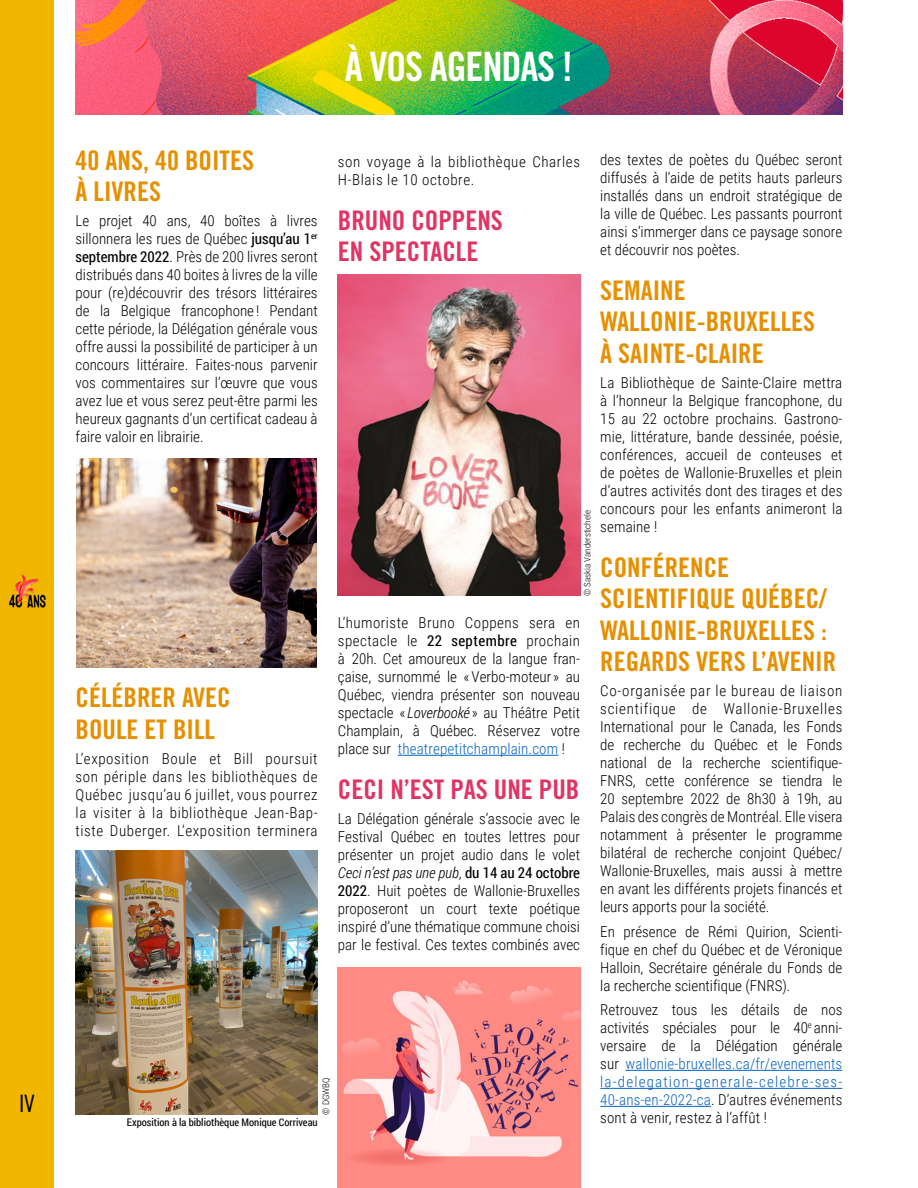
<style>
.page{position:relative;width:918px;height:1188px;background:#fff}
.page>*{position:absolute;margin:0;border:0;box-sizing:border-box;transform-origin:0 0}
._1__Grand_titre{font:40.5px "Trade Gothic Bold Cond Twenty";letter-spacing:-.03em;color:#fff}
.Sous-titre_Grand_tit{font:27px/31.5px "Trade Gothic Bold Cond Twenty";color:#e69000}
.Sous-titre_Grand_tit-2{font:27px/31.5px "Trade Gothic Bold Cond Twenty";color:#df3564}
.SOUS_TITRE_bas_de_ca{font:24px "Trade Gothic Cond Eighteen";color:#000}
.Texte_de_base_justif{font:300 15px/18px "Roboto Condensed";color:#000;text-align:justify}
.Texte_de_base_justif-2{font:300 15px/18px "Roboto Condensed";letter-spacing:.04em;color:#000}
.Légende_photo{font:10.5px "Roboto Condensed";color:#000}
.Crédit_photo{font:300 9px "Roboto Condensed";color:#000}
.s1{font-weight:400}
.s2{font-style:italic}
.s3{color:#0563c1}
</style>
<div class="page">
<hr style="left:626px;top:1070px;width:216px;height:1px;background:#0563c1">
<hr style="left:600px;top:1088px;width:242px;height:1px;background:#0563c1">
<hr style="left:600px;top:1106px;width:111px;height:1px;background:#0563c1">
<div style="left:0;top:0;width:54px;height:1188px;background:#f0b600"></div>
<img style="left:8px;top:574px;width:38px;height:34px">
<img style="left:76px;top:0;width:766px;height:114px">
<hr style="left:398px;top:755px;width:160px;height:1px;background:#0563c1">
<img style="left:76px;top:850px;width:242px;height:265px">
<img style="left:338px;top:274px;width:242px;height:322px">
<img style="left:76px;top:458px;width:241px;height:210px">
<img style="left:338px;top:967px;width:242px;height:221px">
<p class="SOUS_TITRE_bas_de_ca" style="left:19px;top:1089px;width:17px">IV</p>
<p class="_1__Grand_titre" style="left:345px;top:42px;width:230px">À VOS AGENDAS !</p>
<p class="Sous-titre_Grand_tit" style="left:76px;top:144px;width:180px">40 ANS, 40 BOITES<br>À LIVRES</p>
<p class="Texte_de_base_justif" style="left:76px;top:211px;width:244px">Le projet 40 ans, 40 boîtes à livres sillonnera les rues de Québec <span class="s1">jusqu’au 1</span><sup>er </sup><span class="s1">septembre 2022</span>. Près de 200 livres seront distribués dans 40 boites à livres de la ville pour (re)découvrir des trésors littéraires de la -Belgique francophone ! Pendant cette période, la Délégation générale vous offre aussi la possibilité de -participer à un concours littéraire. Faites-nous -parvenir vos commentaires sur l’œuvre que vous avez lue et vous serez peut-être parmi les heureux gagnants d’un certificat cadeau à faire valoir en librairie.</p>
<p class="Texte_de_base_justif-2" style="left:338px;top:152px;width:244px">son voyage à la bibliothèque Charles<br>H-Blais le 10 octobre.</p>
<p class="Sous-titre_Grand_tit-2" style="left:338px;top:204px;width:166px">BRUNO COPPENS<br>EN SPECTACLE</p>
<p class="Sous-titre_Grand_tit" style="left:76px;top:682px;width:156px">CÉLÉBRER AVEC<br>BOULE ET BILL</p>
<p class="Texte_de_base_justif" style="left:76px;top:749px;width:244px">L’exposition Boule et Bill poursuit son périple dans les bibliothèques de -Québec jusqu’au 6 juillet, vous pourrez la visiter à la bibliothèque Jean-Bap&shy;tiste Duberger. L’exposition terminera</p>
<p class="Crédit_photo" style="left:581px;top:596px;width:87px;rotate:-90deg">© Saskia Vanderstichele</p>
<p class="Texte_de_base_justif" style="left:338px;top:613px;width:244px">L’humoriste Bruno Coppens sera en spectacle le <span class="s1">22 septembre</span> prochain à 20h. Cet amoureux de la langue fran&shy;çaise, -surnommé le « Verbo-moteur » au Québec, viendra présenter son nouveau spectacle « <span class="s2">Loverbooké</span> » au Théâtre -Petit -Champlain, à -Québec. Réservez votre place sur <span class="s3">theatrepetitchamplain.com</span> !</p>
<p class="Sous-titre_Grand_tit-2" style="left:338px;top:774px;width:243px">CECI N’EST PAS UNE PUB</p>
<p class="Texte_de_base_justif" style="left:338px;top:809px;width:244px">La Délégation générale s’associe avec le Festival Québec en toutes lettres pour présenter un projet audio dans le volet <span class="s2">Ceci n’est pas une pub</span>, <span class="s1">du 14 au 24 octobre 2022</span>. Huit poètes de Wallonie-Bruxelles proposeront un court texte poétique inspiré d’une thématique commune choisi par le f-estival. Ces textes -combinés avec</p>
<p class="Crédit_photo" style="left:320px;top:1115px;width:38px;rotate:-90deg">© DGWBQ</p>
<p class="Légende_photo" style="left:127px;top:1115px;width:192px">Exposition à la bibliothèque Monique Corriveau</p>
<p class="Texte_de_base_justif" style="left:600px;top:150px;width:244px">des textes de poètes du Québec seront diffusés à l’aide de petits hauts parleurs installés dans un endroit stratégique de la ville de Québec. Les -passants -pourront ainsi s’immerger dans ce paysage sonore et -découvrir nos poètes.</p>
<p class="Sous-titre_Grand_tit" style="left:600px;top:274px;width:216px">SEMAINE<br>WALLONIE-BRUXELLES<br>À SAINTE-CLAIRE</p>
<p class="Texte_de_base_justif" style="left:600px;top:373px;width:244px">La Bibliothèque de Sainte-Claire mettra à l’honneur la Belgique francophone, du 15 au 22 octobre prochains. Gastrono&shy;mie, littérature, bande dessinée, poésie, conférences, accueil de conteuses et de poètes de Wallonie-Bruxelles et plein d’autres activités dont des tirages et des concours pour les enfants animeront la semaine !</p>
<p class="Sous-titre_Grand_tit" style="left:600px;top:551px;width:237px">CONFÉRENCE<br>SCIENTIFIQUE QUÉBEC/<br>WALLONIE-BRUXELLES :<br>REGARDS VERS L’AVENIR</p>
<p class="Texte_de_base_justif" style="left:600px;top:681px;width:244px">Co-organisée par le bureau de liaison -scientifique de Wallonie-Bruxelles International pour le Canada, les Fonds de recherche du Québec et le Fonds -national de la recherche scientifique-FNRS, cette conférence se tiendra le 20 septembre 2022 de 8h30 à 19h, au -Palais des congrès de Montréal. Elle -visera notamment à présenter le programme bilatéral de recherche conjoint Québec/ Wallonie-Bruxelles, mais aussi à mettre en avant les différents projets -financés et leurs apports pour la société.</p>
<p class="Texte_de_base_justif" style="left:600px;top:922px;width:244px">En présence de Rémi Quirion, Scienti&shy;fique en chef du Québec et de Véronique Halloin, Secrétaire générale du Fonds de la recherche scientifique (FNRS).</p>
<p class="Texte_de_base_justif" style="left:600px;top:1000px;width:244px">Retrouvez tous les détails de nos activités spéciales pour le 40<sup>e</sup> anni&shy;versaire de la Délégation générale sur <span class="s3">wallonie-bruxelles.ca/fr/evenements la-delegation-generale-celebre-ses-40-ans-en-2022-ca</span>. D’autres événements sont à venir, restez à l’affût !</p>
</div>
